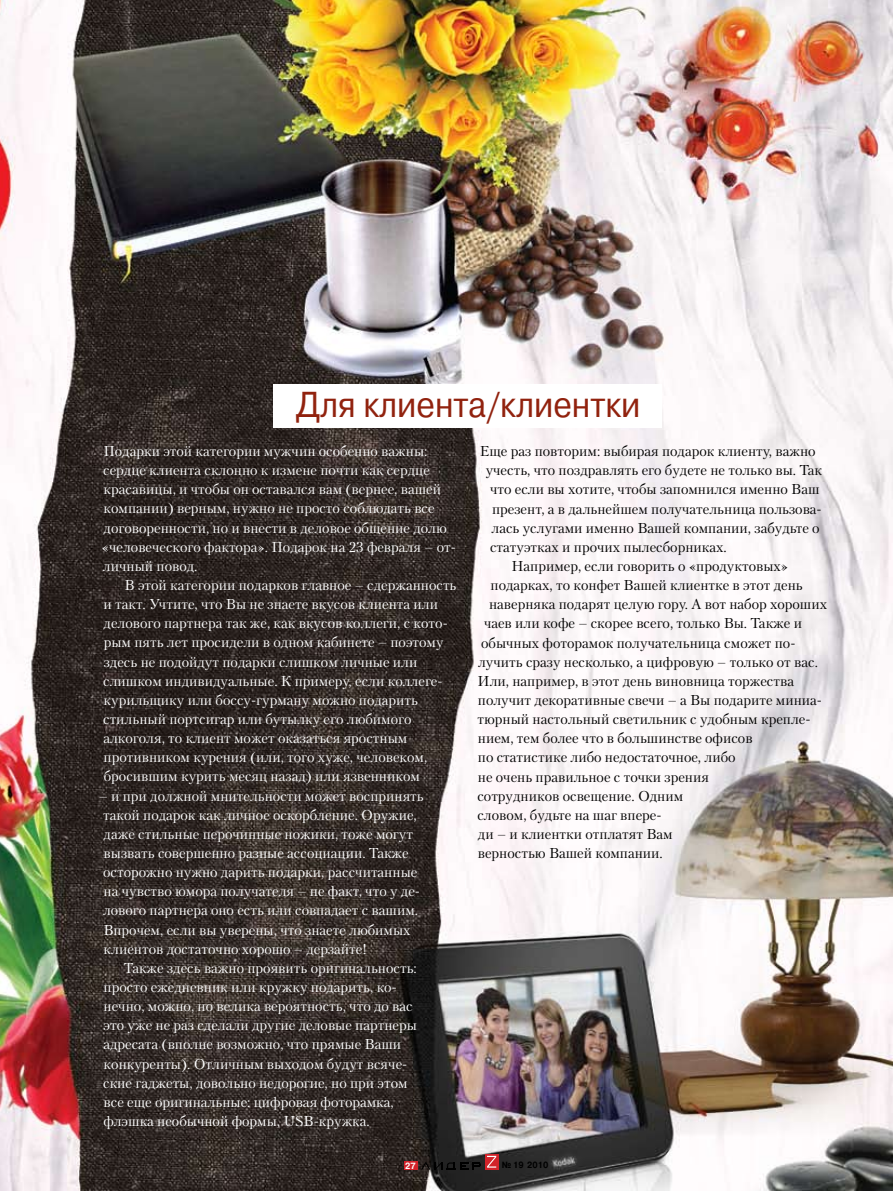
<style>
.page{position:relative;width:893px;height:1191px;background:#fff}
.page>*{position:absolute;margin:0;border:0;box-sizing:border-box;transform-origin:0 0}
.t1{font:36px "Pragmatica C";color:#91220e;scale:.9 1}
.t2{font:14.25px/19.2px "Petersburg C";color:#fff}
.t3{font:14.25px "Petersburg C";color:#000}
.t4{font:700 9px "Pragmatica C";color:#000;scale:.9 1}
.t5{font:700 9px "Pragmatica C";color:#fff;scale:.9 1}
</style>
<div class="page">
<img style="left:0;top:0;width:893px;height:1191px">
<div style="left:273px;top:384px;width:388px;height:44px;background:#fff"></div>
<svg style="left:421px;top:1162px;width:60px;height:7px"></svg>
<div style="left:404px;top:1161px;width:14px;height:8px;background:#d2232a"></div>
<svg style="left:485px;top:1153px;width:13px;height:16px"></svg>
<svg style="left:487px;top:1155px;width:9px;height:12px"></svg>
<h1 class="t1" style="left:296px;top:385px;width:384px">Для клиента/клиентки</h1>
<p class="t2" style="left:102px;top:441px;width:356px">Подарки этой категории мужчин особенно важны: сердце клиента склонно к измене почти как сердце красавицы, и чтобы он оставался вам (вернее, вашей компании) верным, нужно не просто соблюдать все договоренности, но и внести в деловое общение долю «человеческого фактора». Подарок на 23 февраля – от&shy;личный повод.</p>
<p class="t2" style="left:103px;top:575px;width:355px;text-indent:21px">В этой категории подарков главное – сдержанность и такт. Учтите, что Вы не знаете вкусов клиента или делового партнера так же, как вкусов коллеги, с кото&shy;рым пять лет просидели в одном кабинете – поэтому здесь не подойдут подарки слишком личные или слишком индивидуальные. К примеру, если коллеге&shy;курильщику или боссу-гурману можно подарить стильный портсигар или бутылку его любимого алкоголя, то клиент может оказаться яростным противником курения (или, того хуже, человеком, бросившим курить месяц назад) или язвенником</p>
<p class="t2" style="left:99px;top:786px;width:327px">– и при должной мнительности может воспринять такой подарок как личное оскорбление. Оружие, даже стильные перочинные ножики, тоже могут вызвать совершенно разные ассоциации. Также осторожно нужно дарить подарки, рассчитанные на чувство юмора получателя – не факт, что у де&shy;лового партнера оно есть или совпадает с вашим.<br>Впрочем, если вы уверены, что знаете любимых клиентов достаточно хорошо – дерзайте!</p>
<p class="t2" style="left:103px;top:958px;width:315px;text-indent:21px">Также здесь важно проявить оригинальность: просто ежедневник или кружку подарить, ко&shy;нечно, можно, но велика вероятность, что до вас это уже не раз сделали другие деловые партнеры адресата (вполне возможно, что прямые Ваши конкуренты). Отличным выходом будут всяче&shy;ские гаджеты, довольно недорогие, но при этом все еще оригинальные: цифровая фоторамка, флэшка необычной формы, USB-кружка.</p>
<p class="t3" style="left:480px;top:442px;width:337px">Еще раз повторим: выбирая подарок клиенту, важно</p>
<p class="t3" style="left:486px;top:462px;width:338px">учесть, что поздравлять его будете не только вы. Так</p>
<p class="t3" style="left:490px;top:481px;width:331px">что если вы хотите, чтобы запомнился именно Ваш</p>
<p class="t3" style="left:492px;top:500px;width:331px">презент, а в дальнейшем получательница пользова-</p>
<p class="t3" style="left:491px;top:519px;width:330px">лась услугами именно Вашей компании, забудьте о</p>
<p class="t3" style="left:490px;top:538px;width:238px">статуэтках и прочих пылесборниках.</p>
<p class="t3" style="left:512px;top:557px;width:278px">Например, если говорить о «продуктовых»</p>
<p class="t3" style="left:491px;top:576px;width:314px">подарках, то конфет Вашей клиентке в этот день</p>
<p class="t3" style="left:489px;top:596px;width:339px">наверняка подарят целую гору. А вот набор хороших</p>
<p class="t3" style="left:484px;top:615px;width:319px">чаев или кофе – скорее всего, только Вы. Также и</p>
<p class="t3" style="left:481px;top:634px;width:316px">обычных фоторамок получательница сможет по-</p>
<p class="t3" style="left:478px;top:653px;width:341px">лучить сразу несколько, а цифровую – только от вас.</p>
<p class="t3" style="left:478px;top:672px;width:318px">Или, например, в этот день виновница торжества</p>
<p class="t3" style="left:478px;top:691px;width:346px">получит декоративные свечи – а Вы подарите миниа-</p>
<p class="t3" style="left:477px;top:710px;width:335px">тюрный настольный светильник с удобным крепле-</p>
<p class="t3" style="left:478px;top:730px;width:276px">нием, тем более что в большинстве офисов</p>
<p class="t3" style="left:478px;top:749px;width:259px">по статистике либо недостаточное, либо</p>
<p class="t3" style="left:478px;top:768px;width:233px">не очень правильное с точки зрения</p>
<p class="t3" style="left:477px;top:787px;width:207px">сотрудников освещение. Одним</p>
<p class="t3" style="left:477px;top:806px;width:186px">словом, будьте на шаг впере-</p>
<p class="t3" style="left:478px;top:825px;width:196px">ди – и клиентки отплатят Вам</p>
<p class="t3" style="left:478px;top:844px;width:186px">верностью Вашей компании.</p>
<p class="t5" style="left:405px;top:1160px;width:13px">27</p>
<p class="t4" style="left:502px;top:1160px;width:53px">№ 19 2010</p>
</div>
